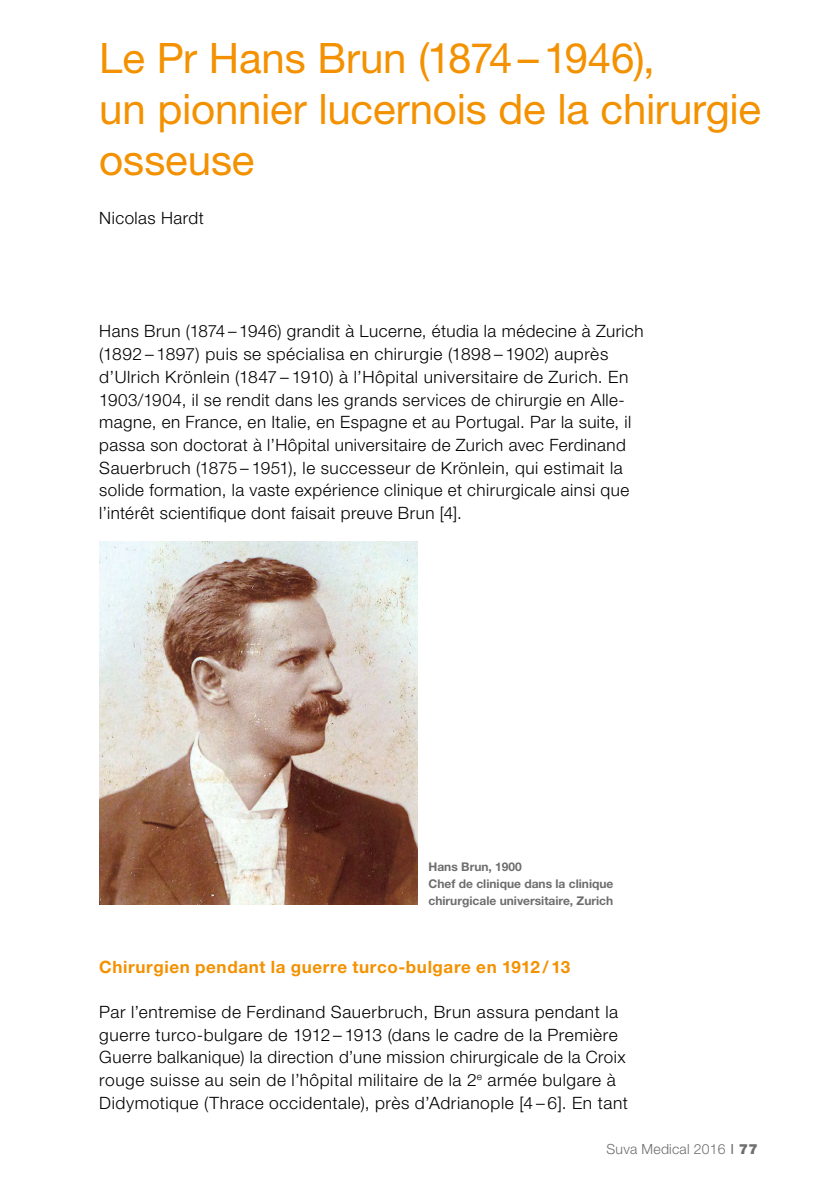
<style>
.page{position:relative;width:840px;height:1191px;background:#fff}
.page>*{position:absolute;margin:0;border:0;box-sizing:border-box;transform-origin:0 0}
.t1{font:42px/51px "Helvetica Neue LT Std";letter-spacing:-.005em;color:#f39100}
.t2{font:300 17px/22.6px "Helvetica Neue LT Std";letter-spacing:.03em;color:#000}
.t3{font:700 17px "Helvetica Neue LT Std";letter-spacing:.035em;color:#f39100}
.t4{font:300 14px "Helvetica Neue LT Std";letter-spacing:.015em;color:#6e6e6e}
.t5{font:700 12px/17px "Helvetica Neue LT Std";color:#6e6e6e}
.s1{font-weight:400}
.s2{font-weight:900}
</style>
<div class="page">
<img style="left:99px;top:541px;width:318px;height:363px">
<h1 class="t1" style="left:99px;top:32px;width:663px">Le Pr Hans Brun (1874–1946),<br>un pionnier lucernois de la chirurgie osseuse</h1>
<p class="t2" style="left:99px;top:206px;width:106px">Nicolas Hardt</p>
<p class="t2" style="left:99px;top:320px;width:545px">Hans Brun (1874 – 1946) grandit à Lucerne, étudia la médecine à Zurich (1892 – 1897) puis se spécialisa en chirurgie (1898 – 1902) auprès d’Ulrich Krönlein (1847 – 1910) à l’Hôpital universitaire de Zurich. En 1903/1904, il se rendit dans les grands services de chirurgie en Alle&shy;magne, en France, en Italie, en Espagne et au Portugal. Par la suite, il passa son doctorat à l’Hôpital universitaire de Zurich avec Ferdinand Sauerbruch (1875 – 1951), le successeur de Krönlein, qui estimait la solide formation, la vaste expérience clinique et chirurgicale ainsi que l’intérêt scientifique dont faisait preuve Brun [4].</p>
<p class="t5" style="left:428px;top:857px;width:186px">Hans Brun, 1900<br>Chef de clinique dans la clinique chirurgicale universitaire, Zurich</p>
<p class="t3" style="left:99px;top:956px;width:472px">Chirurgien pendant la guerre turco-bulgare en 1912 / 13</p>
<p class="t2" style="left:99px;top:1000px;width:530px">Par l’entremise de Ferdinand Sauerbruch, Brun assura pendant la guerre turco-bulgare de 1912 – 1913 (dans le cadre de la Première Guerre balkanique) la direction d’une mission chirurgicale de la Croix rouge suisse au sein de l’hôpital militaire de la 2<sup>e</sup> armée bulgare à Didymotique (Thrace occidentale), près d’Adrianople [4 – 6]. En tant</p>
<p class="t4" style="left:606px;top:1140px;width:152px">Suva Medical 2016 <span class="s1">I</span> <span class="s2">77</span></p>
</div>
